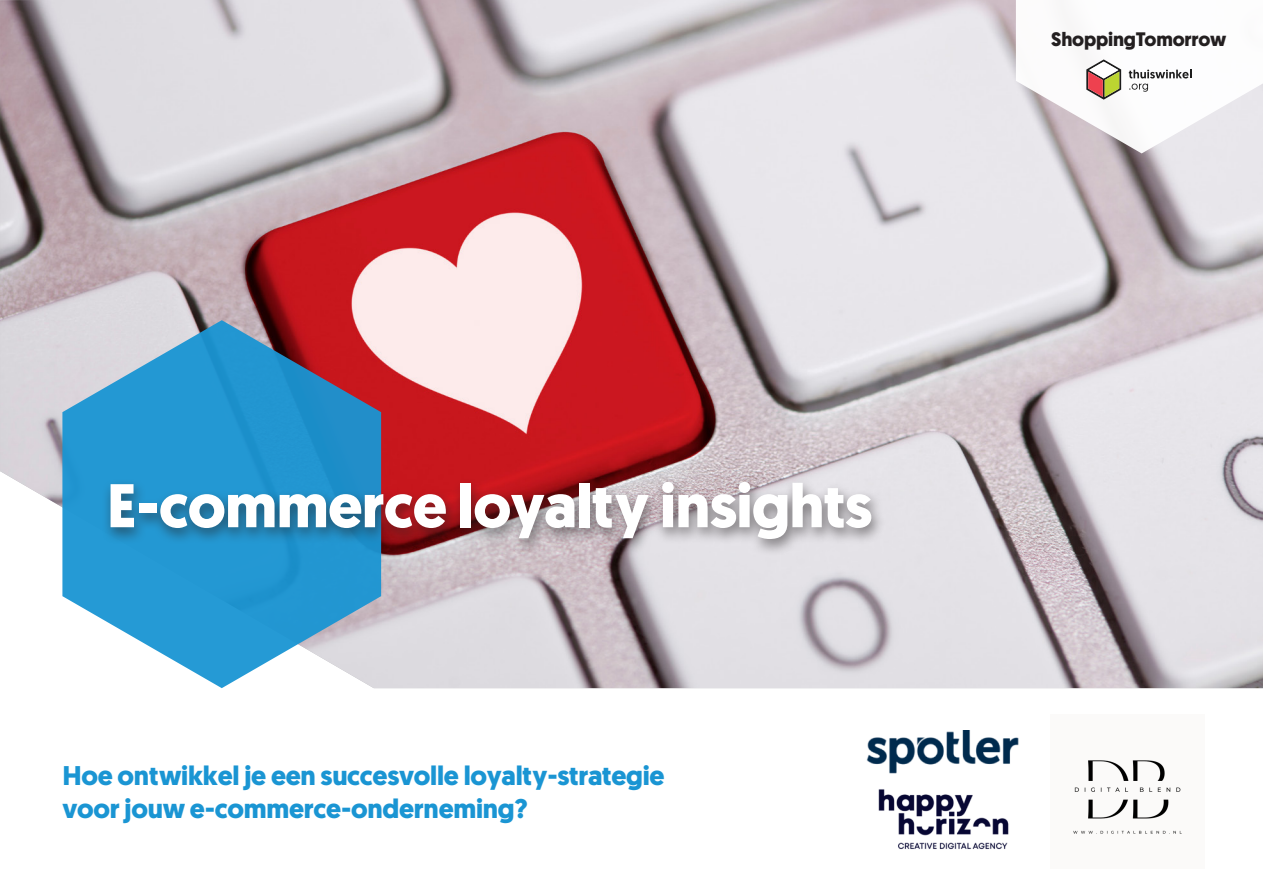
<style>
.page{position:relative;width:1263px;height:893px;background:#fff}
.page>*{position:absolute;margin:0;border:0;box-sizing:border-box;transform-origin:0 0}
.t1{font:700 61.5px "Geomanist";letter-spacing:-.01em;color:#fff}
.t2{font:700 27px/33px "Geomanist";letter-spacing:-.01em;color:#1a95d3}
.t3{font:700 19.5px "Geomanist";letter-spacing:-.01em;color:#231f20}
</style>
<div class="page">
<img style="left:0;top:0;width:1263px;height:688px">
<svg style="left:62px;top:320px;width:319px;height:368px;fill:#2398d3"></svg>
<div style="left:102px;top:476px;width:783px;height:80px;background:#231f20;opacity:.55"></div>
<svg style="left:1016px;top:0;width:247px;height:153px"></svg>
<img style="left:1073px;top:760px;width:109px;height:74px">
<img style="left:878px;top:789px;width:131px;height:61px">
<img style="left:866px;top:731px;width:153px;height:43px">
<p class="t1" style="left:107px;top:465px;width:767px">E-commerce loyalty insights</p>
<p class="t2" style="left:62px;top:759px;width:604px">Hoe ontwikkel je een succesvolle loyalty-strategie voor jouw e-commerce-onderneming?</p>
<p class="t3" style="left:1051px;top:26px;width:177px">ShoppingTomorrow</p>
</div>
